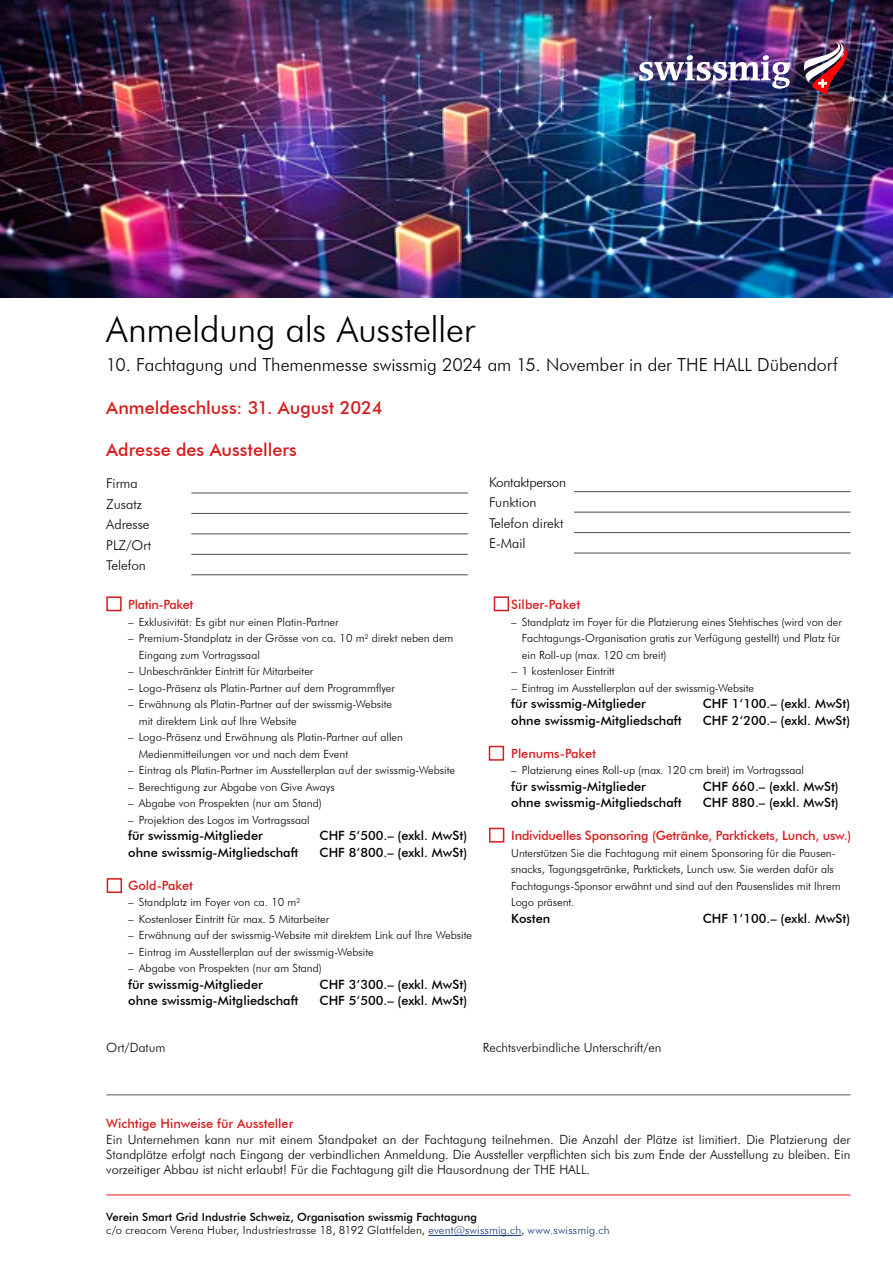
<style>
.page{position:relative;width:893px;height:1263px;background:#fff}
.page>*{position:absolute;margin:0;border:0;box-sizing:border-box;transform-origin:0 0}
.t1{font:300 36px "Futura BT";letter-spacing:-.01em;color:#000}
.t2{font:300 18px "Futura BT";color:#000}
.t3{font:500 18px "Futura BT";color:#d81c1e}
.t4{font:300 13.5px/20.4px "Futura BT";color:#000}
.t5{font:500 12.75px "Futura BT";color:#000}
.t6{font:300 12.75px/15.3px "Futura BT";color:#000;text-align:justify}
.t7{font:500 12.75px "Futura BT";letter-spacing:-.015em;color:#d81c1e}
.t8{font:300 11.25px/16.5px "Futura BT";color:#000}
.t9{font:500 11.25px/13.5px "Futura BT";color:#000}
.s1{font-weight:300}
.s2{font-weight:300;color:#113378}
</style>
<div class="page">
<img style="left:0;top:0;width:893px;height:298px">
<div style="left:107px;top:878px;width:15px;height:15px;border:2px solid #d81c1e"></div>
<div style="left:106px;top:596px;width:16px;height:15px;border:2px solid #d81c1e"></div>
<hr style="left:191px;top:493px;width:277px;height:1px;background:#4e4842">
<hr style="left:191px;top:513px;width:277px;height:1px;background:#4e4842">
<hr style="left:191px;top:533px;width:277px;height:1px;background:#4e4842">
<hr style="left:191px;top:554px;width:277px;height:1px;background:#4e4842">
<hr style="left:191px;top:574px;width:277px;height:1px;background:#4e4842">
<hr style="left:574px;top:491px;width:276px;height:1px;background:#4e4842">
<hr style="left:574px;top:512px;width:276px;height:1px;background:#4e4842">
<hr style="left:574px;top:532px;width:276px;height:1px;background:#4e4842">
<hr style="left:574px;top:553px;width:276px;height:1px;background:#4e4842">
<img style="left:804px;top:43px;width:46px;height:51px">
<img style="left:639px;top:55px;width:151px;height:34px">
<hr style="left:428px;top:1235px;width:93px;height:1px;background:#113378">
<hr style="left:106px;top:1194px;width:744px;height:1px;background:#d81c1e">
<hr style="left:106px;top:1094px;width:744px;height:1px;background:#625d58">
<div style="left:494px;top:596px;width:15px;height:15px;border:2px solid #d81c1e"></div>
<div style="left:489px;top:746px;width:15px;height:15px;border:2px solid #d81c1e"></div>
<div style="left:489px;top:828px;width:15px;height:14px;border:2px solid #d81c1e"></div>
<h1 class="t1" style="left:106px;top:314px;width:370px">Anmeldung als Aussteller</h1>
<h2 class="t2" style="left:106px;top:357px;width:733px">10. Fachtagung und Themenmesse swissmig 2024 am 15. November in der THE HALL Dübendorf</h2>
<h2 class="t3" style="left:106px;top:400px;width:278px">Anmeldeschluss: 31. August 2024</h2>
<h2 class="t3" style="left:106px;top:442px;width:192px">Adresse des Ausstellers</h2>
<p class="t4" style="left:106px;top:474px;width:46px">Firma<br>Zusatz<br>Adresse<br>PLZ/Ort<br>Telefon</p>
<p class="t4" style="left:489px;top:473px;width:79px">Kontaktperson<br>Funktion<br>Telefon direkt<br>E-Mail</p>
<p class="t7" style="left:128px;top:599px;width:67px">Platin-Paket</p>
<p class="t8" style="left:128px;top:614px;width:212px">– Exklusivität: Es gibt nur einen Platin-Partner</p>
<p class="t8" style="left:139px;top:631px;width:316px;text-indent:-11px">– Premium-Standplatz in der Grösse von ca. 10 m<sup>2</sup> direkt neben dem<br>Eingang zum Vortragssaal</p>
<p class="t8" style="left:128px;top:664px;width:187px">– Unbeschränkter Eintritt für Mitarbeiter</p>
<p class="t8" style="left:128px;top:679px;width:268px">– Logo-Präsenz als Platin-Partner auf dem Programmflyer</p>
<p class="t8" style="left:139px;top:697px;width:255px;text-indent:-11px">– Erwähnung als Platin-Partner auf der swissmig-Website mit direktem Link auf Ihre Website</p>
<p class="t8" style="left:139px;top:730px;width:266px;text-indent:-11px">– Logo-Präsenz und Erwähnung als Platin-Partner auf allen<br>Medienmitteilungen vor und nach dem Event</p>
<p class="t8" style="left:128px;top:763px;width:328px">– Eintrag als Platin-Partner im Ausstellerplan auf der swissmig-Website</p>
<p class="t8" style="left:128px;top:778px;width:208px">– Berechtigung zur Abgabe von Give Aways</p>
<p class="t8" style="left:128px;top:796px;width:195px">– Abgabe von Prospekten (nur am Stand)</p>
<p class="t8" style="left:128px;top:812px;width:183px">– Projektion des Logos im Vortragssaal</p>
<p class="t5" style="left:128px;top:830px;width:136px">für swissmig-Mitglieder</p>
<p class="t5" style="left:320px;top:830px;width:149px">CHF 5‘500.– (exkl. MwSt)</p>
<p class="t5" style="left:128px;top:847px;width:172px">ohne swissmig-Mitgliedschaft</p>
<p class="t5" style="left:320px;top:847px;width:149px">CHF 8‘800.– (exkl. MwSt)</p>
<p class="t7" style="left:128px;top:880px;width:66px">Gold-Paket</p>
<p class="t8" style="left:128px;top:894px;width:174px">– Standplatz im Foyer von ca. 10 m<sup>2</sup></p>
<p class="t8" style="left:128px;top:911px;width:203px">– Kostenloser Eintritt für max. 5 Mitarbeiter</p>
<p class="t8" style="left:128px;top:928px;width:345px">– Erwähnung auf der swissmig-Website mit direktem Link auf Ihre Website</p>
<p class="t8" style="left:128px;top:944px;width:247px">– Eintrag im Ausstellerplan auf der swissmig-Website</p>
<p class="t8" style="left:128px;top:961px;width:195px">– Abgabe von Prospekten (nur am Stand)</p>
<p class="t5" style="left:128px;top:979px;width:136px">für swissmig-Mitglieder</p>
<p class="t5" style="left:320px;top:979px;width:149px">CHF 3‘300.– (exkl. MwSt)</p>
<p class="t5" style="left:128px;top:995px;width:172px">ohne swissmig-Mitgliedschaft</p>
<p class="t5" style="left:320px;top:995px;width:149px">CHF 5‘500.– (exkl. MwSt)</p>
<p class="t7" style="left:511px;top:599px;width:70px">Silber-Paket</p>
<p class="t8" style="left:522px;top:613px;width:322px;text-indent:-11px">– Standplatz im Foyer für die Platzierung eines Stehtisches (wird von der<br>Fachtagungs-Organisation gratis zur Verfügung gestellt) und Platz für ein Roll-up (max. 120 cm breit)</p>
<p class="t8" style="left:511px;top:664px;width:105px">– 1 kostenloser Eintritt</p>
<p class="t8" style="left:511px;top:680px;width:244px">– Eintrag im Ausstellerplan auf der swissmig-Website</p>
<p class="t5" style="left:511px;top:698px;width:136px">für swissmig-Mitglieder</p>
<p class="t5" style="left:703px;top:698px;width:149px">CHF 1‘100.– (exkl. MwSt)</p>
<p class="t5" style="left:511px;top:715px;width:172px">ohne swissmig-Mitgliedschaft</p>
<p class="t5" style="left:703px;top:715px;width:149px">CHF 2‘200.– (exkl. MwSt)</p>
<p class="t7" style="left:511px;top:748px;width:86px">Plenums-Paket</p>
<p class="t8" style="left:511px;top:763px;width:294px">– Platzierung eines Roll-up (max. 120 cm breit) im Vortragssaal</p>
<p class="t5" style="left:511px;top:781px;width:136px">für swissmig-Mitglieder</p>
<p class="t5" style="left:703px;top:781px;width:138px">CHF 660.– (exkl. MwSt)</p>
<p class="t5" style="left:511px;top:797px;width:172px">ohne swissmig-Mitgliedschaft</p>
<p class="t5" style="left:703px;top:797px;width:138px">CHF 880.– (exkl. MwSt)</p>
<p class="t7" style="left:511px;top:830px;width:341px">Individuelles Sponsoring (Getränke, Parktickets, Lunch, usw.)</p>
<p class="t8" style="left:511px;top:845px;width:331px">Unterstützen Sie die Fachtagung mit einem Sponsoring für die Pausen&shy;snacks, Tagungsgetränke, Parktickets, Lunch usw. Sie werden dafür als Fachtagungs-Sponsor erwähnt und sind auf den Pausenslides mit Ihrem Logo präsent.</p>
<p class="t5" style="left:511px;top:913px;width:41px">Kosten</p>
<p class="t5" style="left:703px;top:913px;width:149px">CHF 1‘100.– (exkl. MwSt)</p>
<p class="t6" style="left:106px;top:1041px;width:61px">Ort/Datum</p>
<p class="t6" style="left:483px;top:1041px;width:180px">Rechtsverbindliche Unterschrift/en</p>
<p class="t7" style="left:106px;top:1119px;width:189px">Wichtige Hinweise für Aussteller</p>
<p class="t6" style="left:106px;top:1132px;width:746px">Ein Unternehmen kann nur mit einem Standpaket an der Fachtagung teilnehmen. Die Anzahl der Plätze ist limitiert. Die Platzierung der Standplätze erfolgt nach Eingang der verbindlichen Anmeldung. Die Aussteller verpflichten sich bis zum Ende der Ausstellung zu bleiben. Ein vorzeitiger Abbau ist nicht erlaubt! Für die Fachtagung gilt die Hausordnung der THE HALL.</p>
<p class="t9" style="left:106px;top:1211px;width:505px">Verein Smart Grid Industrie Schweiz, Organisation swissmig Fachtagung<br><span class="s1">c/o creacom Verena Huber, Industriestrasse 18, 8192 Glattfelden,</span> <span class="s2">event@swissmig.ch</span><span class="s1">,</span> <span class="s2">www.swissmig.ch</span></p>
</div>
